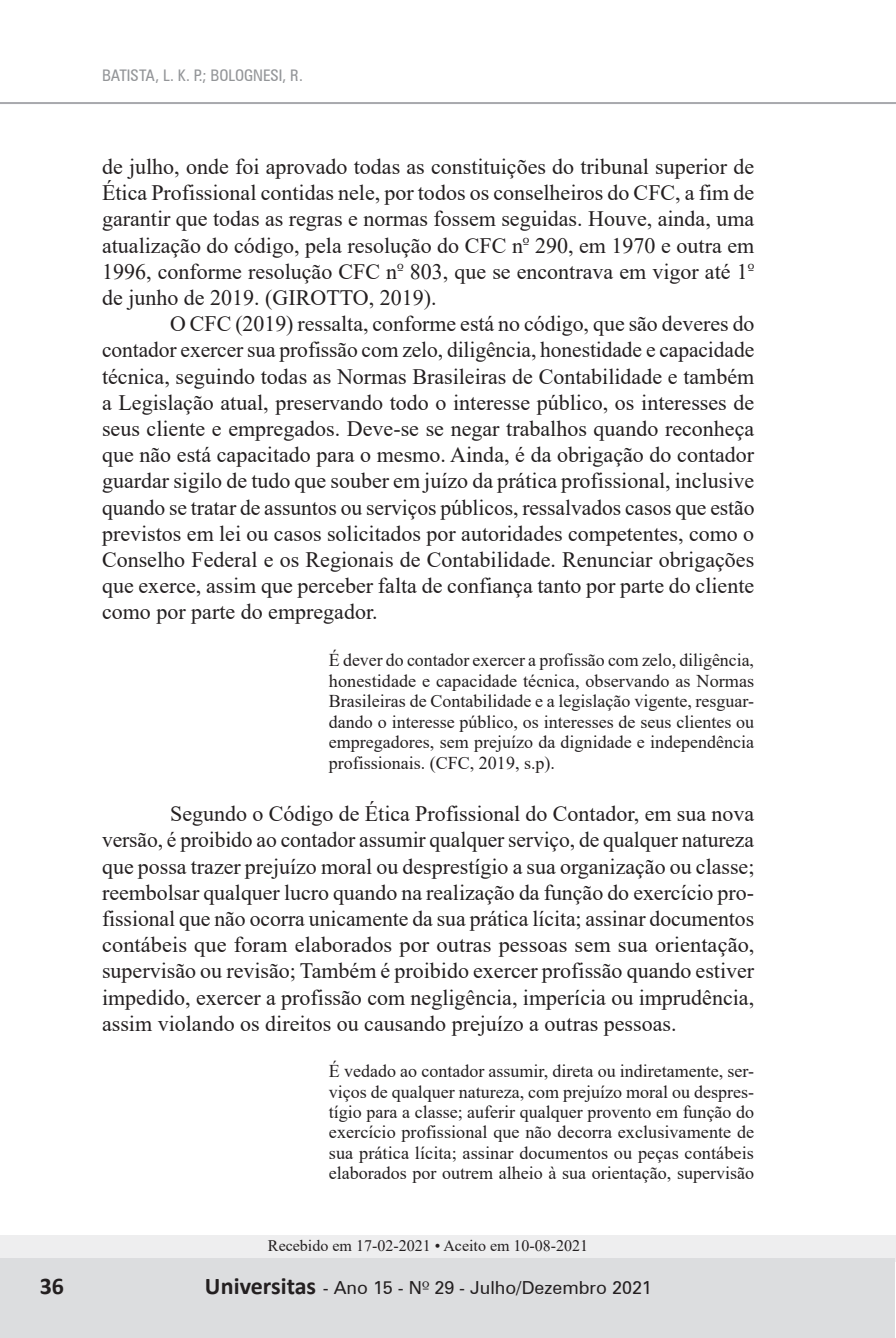
<style>
.page{position:relative;width:896px;height:1338px;background:#fff}
.page>*{position:absolute;margin:0;border:0;box-sizing:border-box;transform-origin:0 0}
.t1{font:700 24px "Calibri";color:#231f20}
.t2{font:22px/26.2px "Times New Roman";color:#231f20;text-align:justify}
.t3{font:18px/20.6px "Times New Roman";color:#231f20;text-align:justify}
.t4{font:18px "Zurich BT";color:#231f20}
.t5{font:16px "Times New Roman";color:#231f20}
.t6{font:condensed 16px "Zurich BT";color:#939598}
.s1{font-family:"Calibri";font-weight:700;font-size:24px}
.s2{font-family:"Zapf Humanist 601 BT"}
</style>
<div class="page">
<div style="left:0;top:1235px;width:895px;height:27px;background:#eeeeef"></div>
<div style="left:0;top:1259px;width:895px;height:79px;background:#dcdddf"></div>
<hr style="left:0;top:102px;width:896px;height:2px;background:#a8a9ad">
<p class="t6" style="left:102px;top:65px;width:202px">BATISTA, L. K. P.; BOLOGNESI, R.</p>
<p class="t2" style="left:102px;top:153px;width:654px">de julho, onde foi aprovado todas as constituições do tribunal superior de Ética Profissional contidas nele, por todos os conselheiros do CFC, a fim de garantir que todas as regras e normas fossem seguidas. Houve, ainda, uma atualização do código, pela resolução do CFC n<sup>º</sup> 290, em 1970 e outra em 1996, conforme resolução CFC n<sup>º</sup> 803, que se encontrava em vigor até 1<sup>º </sup>de junho de 2019. (GIROTTO, 2019).</p>
<p class="t2" style="left:102px;top:310px;width:654px;text-indent:68px">O CFC (2019) ressalta, conforme está no código, que são deveres do contador exercer sua profissão com zelo, diligência, honestidade e capacidade técnica, seguindo todas as Normas Brasileiras de Contabilidade e também a Legislação atual, preservando todo o interesse público, os interesses de seus cliente e empregados. Deve-se se negar trabalhos quando reconheça que não está capacitado para o mesmo. Ainda, é da obrigação do contador guardar sigilo de tudo que souber em juízo da prática profissional, inclusive quando se tratar de assuntos ou serviços públicos, ressalvados casos que estão previstos em lei ou casos solicitados por autoridades competentes, como o Conselho Federal e os Regionais de Contabilidade. Renunciar obrigações que exerce, assim que perceber falta de confiança tanto por parte do cliente como por parte do empregador.</p>
<p class="t3" style="left:329px;top:649px;width:427px">É dever do contador exercer a profissão com zelo, diligência, honestidade e capacidade técnica, observando as Normas Brasileiras de Contabilidade e a legislação vigente, resguar&shy;dando o interesse público, os interesses de seus clientes ou empregadores, sem prejuízo da dignidade e independência profissionais. (CFC, 2019, s.p).</p>
<p class="t2" style="left:102px;top:800px;width:654px;text-indent:68px">Segundo o Código de Ética Profissional do Contador, em sua nova versão, é proibido ao contador assumir qualquer serviço, de qualquer natureza que possa trazer prejuízo moral ou desprestígio a sua organização ou classe; reembolsar qualquer lucro quando na realização da função do exercício pro&shy;fissional que não ocorra unicamente da sua prática lícita; assinar documentos contábeis que foram elaborados por outras pessoas sem sua orientação, supervisão ou revisão; Também é proibido exercer profissão quando estiver impedido, exercer a profissão com negligência, imperícia ou imprudência, assim violando os direitos ou causando prejuízo a outras pessoas.</p>
<p class="t3" style="left:329px;top:1060px;width:427px">É vedado ao contador assumir, direta ou indiretamente, ser&shy;viços de qualquer natureza, com prejuízo moral ou despres&shy;tígio para a classe; auferir qualquer provento em função do exercício profissional que não decorra exclusivamente de sua prática lícita; assinar documentos ou peças contábeis elaborados por outrem alheio à sua orientação, supervisão</p>
<p class="t5" style="left:268px;top:1235px;width:322px">Recebido em 17-02-2021 • Aceito em 10-08-2021</p>
<p class="t1" style="left:40px;top:1270px;width:26px">36</p>
<p class="t4" style="left:205px;top:1277px;width:448px"><span class="s1">Universitas</span> - Ano 15 - N<span class="s2">º</span> 29 - Julho/Dezembro 2021</p>
</div>
